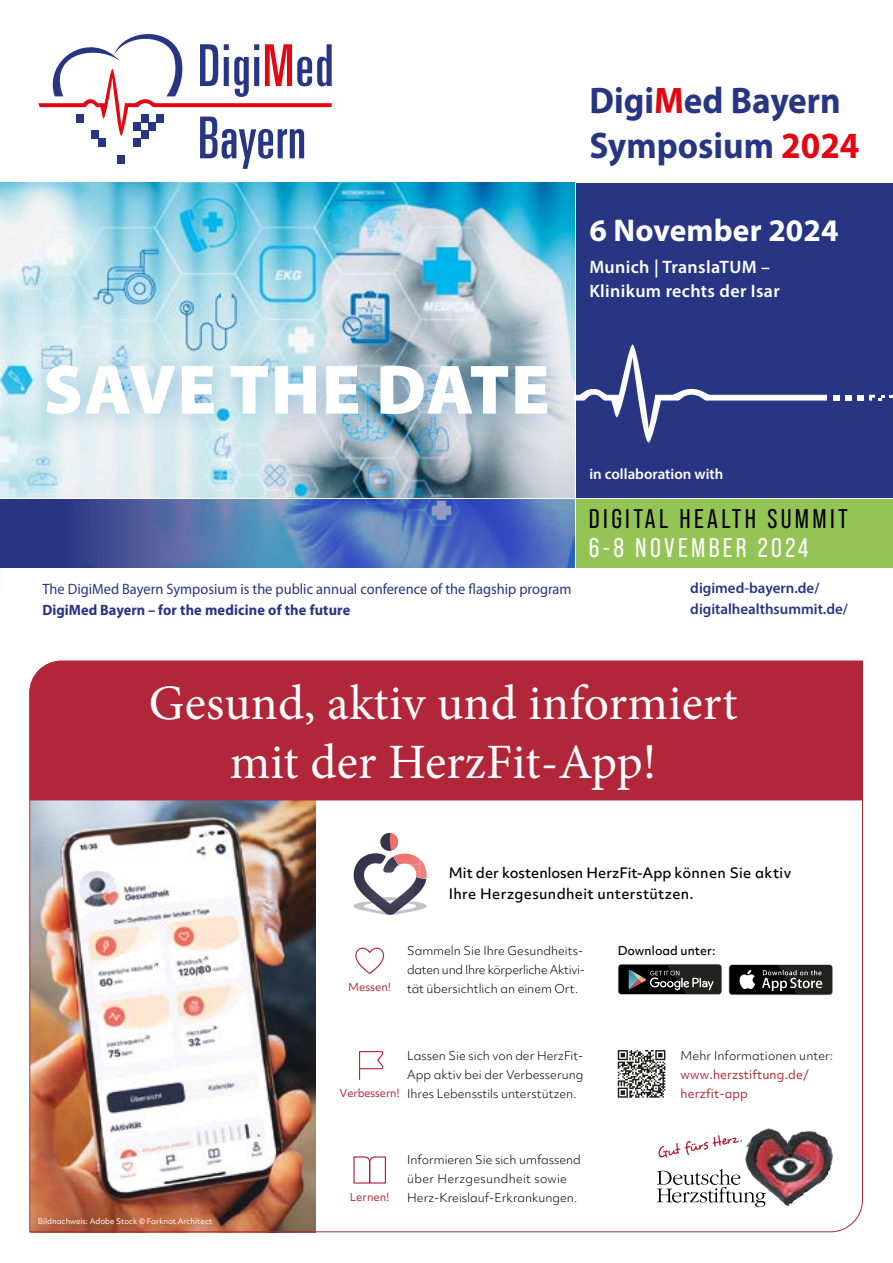
<style>
.page{position:relative;width:893px;height:1263px;background:#fff}
.page>*{position:absolute;margin:0;border:0;box-sizing:border-box;transform-origin:0 0}
.t1{font:900 70.5px "Myriad Pro";letter-spacing:.02em;color:#fff}
.t2{font:49.5px/59.4px "Minion Pro";letter-spacing:.005em;color:#fff;text-align:center}
.t3{font:700 37.2px/44.5px "Myriad Pro";color:#283583;scale:.95 1}
.t4{font:700 31.5px "Myriad Pro";letter-spacing:.005em;color:#fff}
.t5{font:27px "Bebas Neue Pro";letter-spacing:.125em;color:#000}
.t6{font:27px "Bebas Neue Pro";letter-spacing:.125em;color:#fff}
.t7{font:600 18px/24px "Myriad Pro";letter-spacing:.02em;color:#fff}
.t8{font:15px "Myriad Pro";color:#283583;scale:.96 1}
.t9{font:600 15px/21px "Myriad Pro";color:#283583}
.t10{font:700 15px "Myriad Pro";letter-spacing:.01em;color:#283583;scale:.96 1}
.t11{font:600 15px "Myriad Pro";color:#fff}
.t12{font:500 13.8px/21.1px "Objektiv Mk 2";letter-spacing:.02em;color:#000}
.t13{font:300 11.7px/19px "Objektiv Mk 2";color:#000;text-align:justify}
.t14{font:300 11.7px/19px "Objektiv Mk 2";letter-spacing:-.02em;color:#000}
.t15{font:11.7px/19px "Objektiv Mk 2";letter-spacing:.01em;color:#b12638}
.t16{font:500 11.7px "Objektiv Mk 2";letter-spacing:.005em;color:#000}
.t17{font:10.65px "Objektiv Mk 2";color:#b12638}
.t18{font:10.65px "Objektiv Mk 2";letter-spacing:-.02em;color:#b12638}
.t19{font:7.5px "Objektiv Mk 2";color:#fff}
.s1{color:#e30613}
</style>
<div class="page">
<svg style="left:38px;top:34px;width:294px;height:135px"></svg>
<img style="left:0;top:500px;width:574px;height:68px">
<div style="left:576px;top:500px;width:317px;height:68px;background:#94c356"></div>
<img style="left:0;top:183px;width:574px;height:314px">
<div style="left:576px;top:183px;width:317px;height:314px;background:#283583"></div>
<svg style="left:574px;top:344px;width:253px;height:99px"></svg>
<svg style="left:833px;top:395px;width:6px;height:6px"></svg>
<svg style="left:845px;top:395px;width:6px;height:6px"></svg>
<svg style="left:857px;top:395px;width:6px;height:6px"></svg>
<svg style="left:869px;top:395px;width:15px;height:6px"></svg>
<div style="left:24px;top:343px;width:546px;height:95px;background:#0069b4;opacity:.3"></div>
<img style="left:29px;top:660px;width:834px;height:572px">
<div style="left:29px;top:661px;width:834px;height:139px;background:#b12638"></div>
<div style="left:336px;top:830px;width:108px;height:93px;background:#fff"></div>
<svg style="left:353px;top:830px;width:92px;height:85px"></svg>
<svg style="left:355px;top:948px;width:29px;height:26px"></svg>
<svg style="left:358px;top:1050px;width:26px;height:30px"></svg>
<svg style="left:353px;top:1156px;width:34px;height:28px"></svg>
<img style="left:755px;top:1128px;width:14px;height:7px">
<svg style="left:657px;top:1169px;width:109px;height:38px"></svg>
<svg style="left:657px;top:1135px;width:85px;height:23px"></svg>
<svg style="left:618px;top:964px;width:104px;height:31px;background:#363636"></svg>
<svg style="left:729px;top:964px;width:104px;height:31px;background:#3f3f3f"></svg>
<h3 class="t3" style="left:589px;top:77px;width:286px">Digi<span class="s1">M</span>ed Bayern<br>Symposium <span class="s1">2024</span></h3>
<h3 class="t4" style="left:589px;top:209px;width:251px">6 November 2024</h3>
<h3 class="t7" style="left:589px;top:254px;width:192px">Munich | TranslaTUM –<br>Klinikum rechts der Isar</h3>
<h1 class="t1" style="left:43px;top:343px;width:508px">SAVE THE DATE</h1>
<p class="t8" style="left:43px;top:580px;width:553px">The DigiMed Bayern Symposium is the public annual conference of the flagship program</p>
<p class="t10" style="left:43px;top:600px;width:322px">DigiMed Bayern – for the medicine of the future</p>
<p class="t11" style="left:589px;top:464px;width:136px">in collaboration with</p>
<h3 class="t5" style="left:589px;top:504px;width:260px">DIGITAL HEALTH SUMMIT</h3>
<h3 class="t6" style="left:589px;top:532px;width:221px">6-8 NOVEMBER 2024</h3>
<p class="t9" style="left:690px;top:577px;width:159px">digimed-bayern.de/ digitalhealthsummit.de/</p>
<h2 class="t2" style="left:149px;top:673px;width:590px">Gesund, aktiv und informiert mit der HerzFit-App!</h2>
<p class="t12" style="left:449px;top:862px;width:344px">Mit der kostenlosen HerzFit-App können Sie aktiv<br>Ihre Herzgesundheit unterstützen.</p>
<p class="t19" style="left:38px;top:1216px;width:176px">Bildnachweis: Adobe Stock © Farknot Architect</p>
<p class="t14" style="left:407px;top:941px;width:179px">Sammeln Sie Ihre Gesundheits&shy;daten und Ihre körperliche Aktivi-</p>
<p class="t17" style="left:348px;top:979px;width:44px">Messen!</p>
<p class="t13" style="left:407px;top:979px;width:172px">tät übersichtlich an einem Ort.</p>
<p class="t18" style="left:340px;top:1085px;width:62px">Verbessern!</p>
<p class="t13" style="left:407px;top:1045px;width:178px">Lassen Sie sich von der HerzFit-App aktiv bei der Verbesserung Ihres Lebensstils unterstützen.</p>
<p class="t17" style="left:350px;top:1189px;width:41px">Lernen!</p>
<p class="t13" style="left:407px;top:1150px;width:175px;text-align:left">Informieren Sie sich umfassend über Herzgesundheit sowie<br>Herz-Kreislauf-Erkrankungen.</p>
<p class="t16" style="left:618px;top:942px;width:99px">Download unter:</p>
<p class="t13" style="left:681px;top:1045px;width:154px">Mehr Informationen unter:</p>
<p class="t15" style="left:681px;top:1064px;width:130px">www.herzstiftung.de/ herzfit-app</p>
</div>
